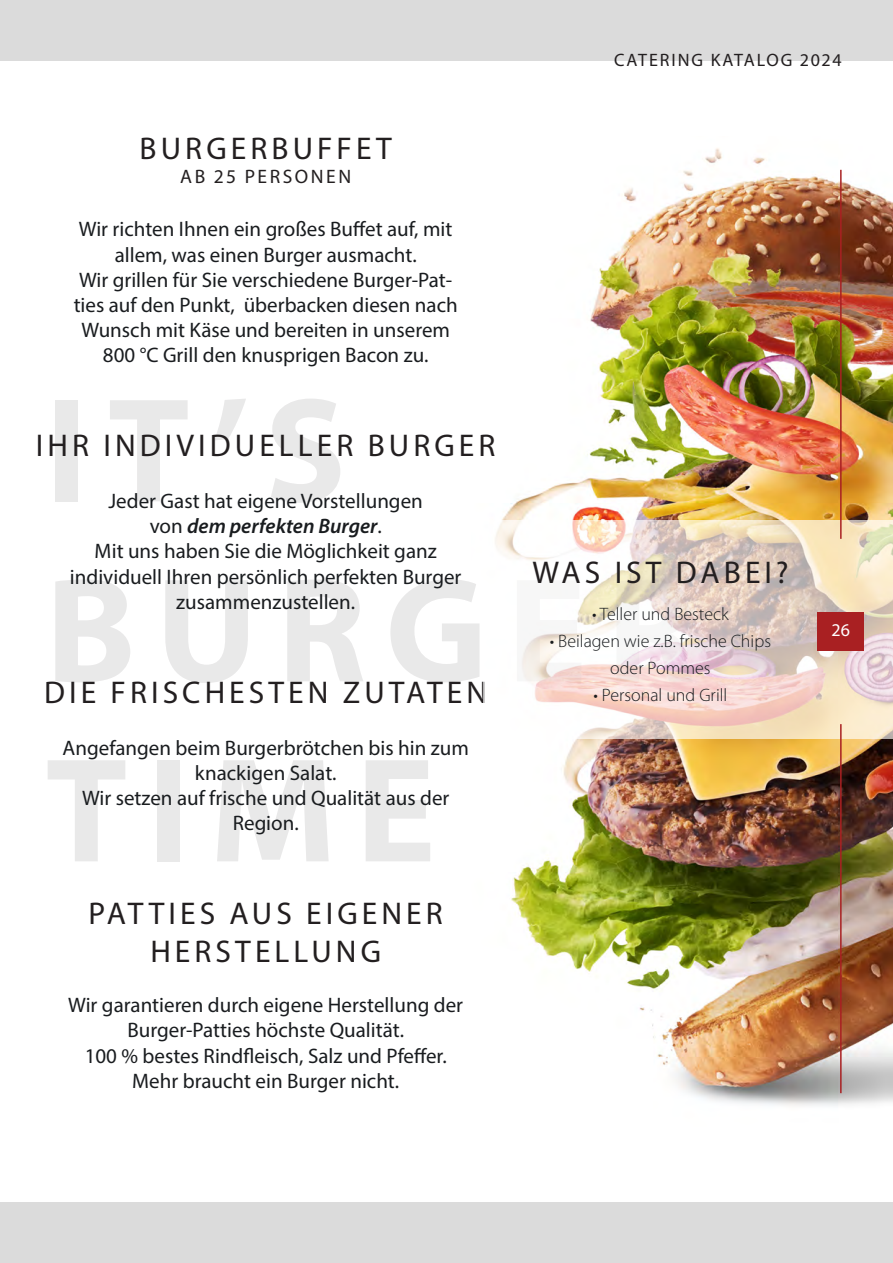
<style>
.page{position:relative;width:893px;height:1263px;background:#fff}
.page>*{position:absolute;margin:0;border:0;box-sizing:border-box;transform-origin:0 0}
.t1{font:700 150px/180px "Myriad Pro";letter-spacing:.13em;color:#231f20}
.Left_Justify{font:31.5px "Myriad Pro";letter-spacing:.13em;color:#231f20}
.t2{font:21px/25.2px "Myriad Pro";color:#191c1f;text-align:center}
.t3{font:italic 600 21px "Myriad Pro";color:#191c1f}
.Left_Justify-2{font:19.5px "Myriad Pro";letter-spacing:.13em;color:#231f20}
.t4{font:300 18px "Myriad Pro";color:#191c1f}
.t5{font:18px "Myriad Pro";letter-spacing:.11em;color:#231f20}
.t6{font:18px "Myriad Pro";color:#fff}
.s1{font-weight:400;font-style:normal}
</style>
<div class="page">
<img style="left:502px;top:148px;width:391px;height:958px">
<svg style="left:495px;top:520px;width:398px;height:219px"></svg>
<div style="left:0;top:0;width:893px;height:60px;background:#dbdbdb"></div>
<div style="left:0;top:1203px;width:893px;height:60px;background:#dbdbdb"></div>
<div style="left:817px;top:612px;width:47px;height:39px;background:#a92022"></div>
<hr style="left:840px;top:170px;width:2px;height:369px;background:#a92022">
<hr style="left:840px;top:724px;width:2px;height:369px;background:#a92022">
<p class="Left_Justify" style="left:140px;top:129px;width:254px">BURGERBUFFET</p>
<p class="Left_Justify-2" style="left:180px;top:164px;width:172px">AB 25 PERSONEN</p>
<p class="t2" style="left:79px;top:216px;width:375px">Wir richten Ihnen ein großes Buffet auf, mit allem, was einen Burger ausmacht.</p>
<p class="t2" style="left:74px;top:267px;width:385px">Wir grillen für Sie verschiedene Burger-Pat&shy;ties auf den Punkt, überbacken diesen nach<br>Wunsch mit Käse und bereiten in unserem</p>
<p class="t2" style="left:103px;top:342px;width:327px">800 °C Grill den knusprigen Bacon zu.</p>
<p class="t5" style="left:614px;top:49px;width:229px">CATERING KATALOG 2024</p>
<h1 class="t1" style="left:45px;top:356px;width:652px">IT’S<br>BURGER<br>TIME</h1>
<p class="Left_Justify" style="left:36px;top:426px;width:461px">IHR INDIVIDUELLER BURGER</p>
<p class="t2" style="left:109px;top:488px;width:316px">Jeder Gast hat eigene Vorstellungen</p>
<p class="t3" style="left:150px;top:513px;width:234px"><span class="s1">von</span> dem perfekten Burger<span class="s1">.</span></p>
<p class="t2" style="left:95px;top:538px;width:344px">Mit uns haben Sie die Möglichkeit ganz</p>
<p class="t2" style="left:70px;top:564px;width:393px">individuell Ihren persönlich perfekten Burger zusammenzustellen.</p>
<p class="Left_Justify" style="left:533px;top:553px;width:258px">WAS IST DABEI?</p>
<p class="t4" style="left:592px;top:604px;width:138px">• Teller und Besteck</p>
<p class="t4" style="left:550px;top:631px;width:223px">• Beilagen wie z.B. frische Chips</p>
<p class="t4" style="left:610px;top:658px;width:102px">oder Pommes</p>
<p class="t4" style="left:593px;top:685px;width:135px">• Personal und Grill</p>
<p class="Left_Justify" style="left:44px;top:673px;width:445px">DIE FRISCHESTEN ZUTATEN</p>
<p class="t2" style="left:63px;top:735px;width:408px">Angefangen beim Burgerbrötchen bis hin zum knackigen Salat.</p>
<p class="t2" style="left:82px;top:785px;width:369px">Wir setzen auf frische und Qualität aus der<br>Region.</p>
<p class="Left_Justify" style="left:89px;top:894px;width:356px">PATTIES AUS EIGENER</p>
<p class="Left_Justify" style="left:150px;top:932px;width:232px">HERSTELLUNG</p>
<p class="t2" style="left:68px;top:992px;width:396px">Wir garantieren durch eigene Herstellung der<br>Burger-Patties höchste Qualität.</p>
<p class="t2" style="left:85px;top:1042px;width:363px">100 % bestes Rindfleisch, Salz und Pfeffer.</p>
<p class="t2" style="left:132px;top:1068px;width:268px">Mehr braucht ein Burger nicht.</p>
<p class="t6" style="left:831px;top:619px;width:20px">26</p>
</div>
